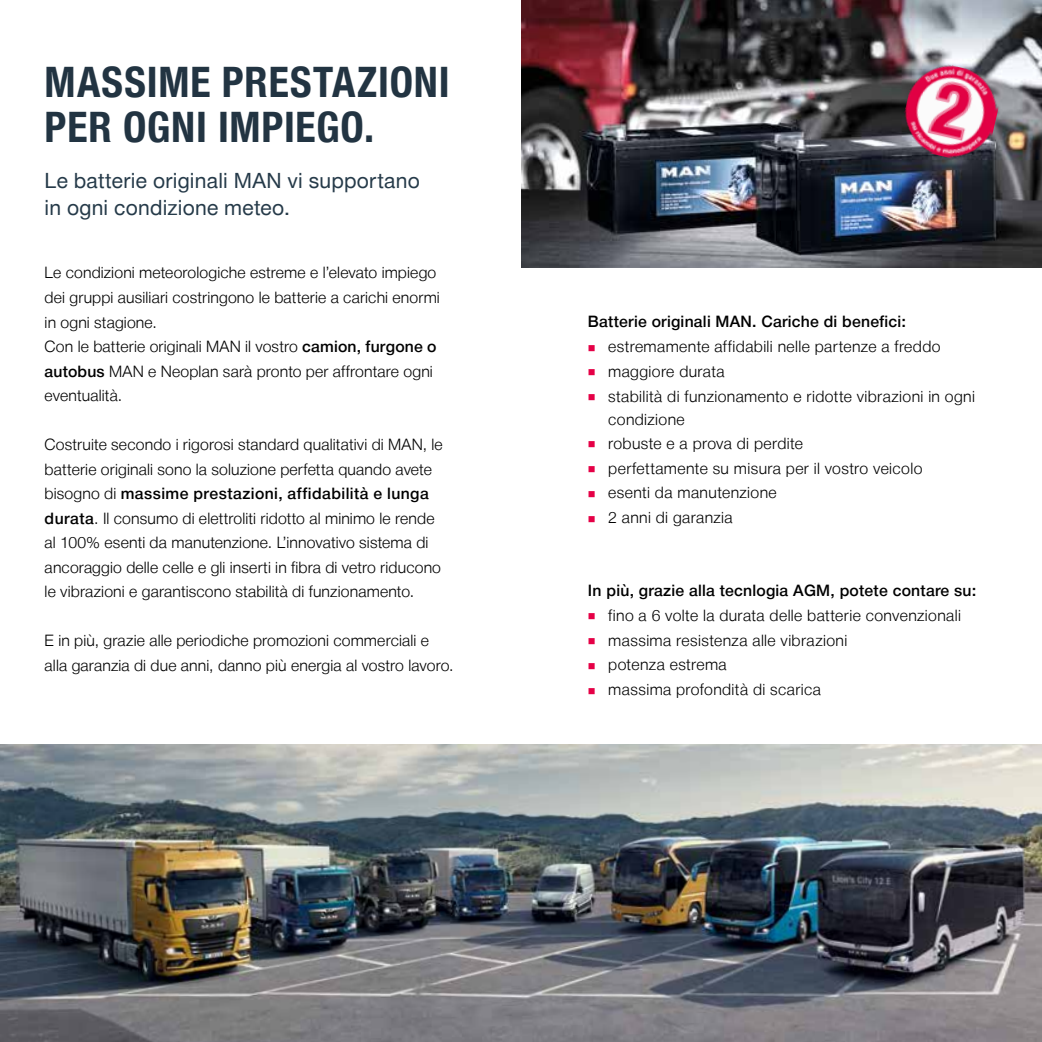
<style>
.page{position:relative;width:1042px;height:1042px;background:#fff}
.page>*{position:absolute;margin:0;border:0;box-sizing:border-box;transform-origin:0 0}
.t1{font:700 42px/45.5px "Man Global Condensed";letter-spacing:.02em;color:#223442}
.t2{font:21px/26.2px "Man Global";letter-spacing:.015em;color:#253a49}
.t3{font:300 15.75px/24.5px "Man Global";letter-spacing:.01em;color:#000}
.t4{font:500 15.75px "Man Global";letter-spacing:.015em;color:#000}
.s1{font-weight:500}
.s2{color:#e50046}
</style>
<div class="page">
<img style="left:521px;top:0;width:521px;height:267px">
<img style="left:0;top:744px;width:1042px;height:298px">
<img style="left:897px;top:57px;width:108px;height:109px">
<h1 class="t1" style="left:45px;top:60px;width:406px">MASSIME PRESTAZIONI<br>PER OGNI IMPIEGO.</h1>
<h2 class="t2" style="left:45px;top:168px;width:377px">Le batterie originali MAN vi supportano in ogni condizione meteo.</h2>
<p class="t3" style="left:45px;top:261px;width:397px">Le condizioni meteorologiche estreme e l’elevato impiego dei gruppi ausiliari costringono le batterie a carichi enormi in ogni stagione.<br>Con le batterie originali MAN il vostro <span class="s1">camion, furgone o autobus</span> MAN e Neoplan sarà pronto per affrontare ogni eventualità.</p>
<p class="t3" style="left:45px;top:432px;width:400px">Costruite secondo i rigorosi standard qualitativi di MAN, le batterie originali sono la soluzione perfetta quando avete bisogno di <span class="s1">massime prestazioni, affidabilità e lunga durata</span>. Il consumo di elettroliti ridotto al minimo le rende al 100% esenti da manutenzione. L’innovativo sistema di ancoraggio delle celle e gli inserti in fibra di vetro riducono le vibrazioni e garantiscono stabilità di funzionamento.</p>
<p class="t3" style="left:45px;top:628px;width:410px">E in più, grazie alle periodiche promozioni commerciali e alla garanzia di due anni, danno più energia al vostro lavoro.</p>
<p class="t4" style="left:588px;top:313px;width:319px">Batterie originali MAN. Cariche di benefici:</p>
<p class="t3" style="left:588px;top:334px;width:354px"><span class="s2">■</span> estremamente affidabili nelle partenze a freddo</p>
<p class="t3" style="left:588px;top:359px;width:138px"><span class="s2">■</span> maggiore durata</p>
<p class="t3" style="left:608px;top:385px;width:368px;line-height:22.8px;text-indent:-20px"><span class="s2">■</span> stabilità di funzionamento e ridotte vibrazioni in ogni condizione</p>
<p class="t3" style="left:588px;top:431px;width:217px"><span class="s2">■</span> robuste e a prova di perdite</p>
<p class="t3" style="left:588px;top:456px;width:336px"><span class="s2">■</span> perfettamente su misura per il vostro veicolo</p>
<p class="t3" style="left:588px;top:481px;width:190px"><span class="s2">■</span> esenti da manutenzione</p>
<p class="t3" style="left:588px;top:505px;width:146px"><span class="s2">■</span> 2 anni di garanzia</p>
<p class="t4" style="left:588px;top:581px;width:390px">In più, grazie alla tecnlogia AGM, potete contare su:</p>
<p class="t3" style="left:588px;top:603px;width:374px"><span class="s2">■</span> fino a 6 volte la durata delle batterie convenzionali</p>
<p class="t3" style="left:588px;top:628px;width:261px"><span class="s2">■</span> massima resistenza alle vibrazioni</p>
<p class="t3" style="left:588px;top:653px;width:140px"><span class="s2">■</span> potenza estrema</p>
<p class="t3" style="left:588px;top:677px;width:235px"><span class="s2">■</span> massima profondità di scarica</p>
</div>
